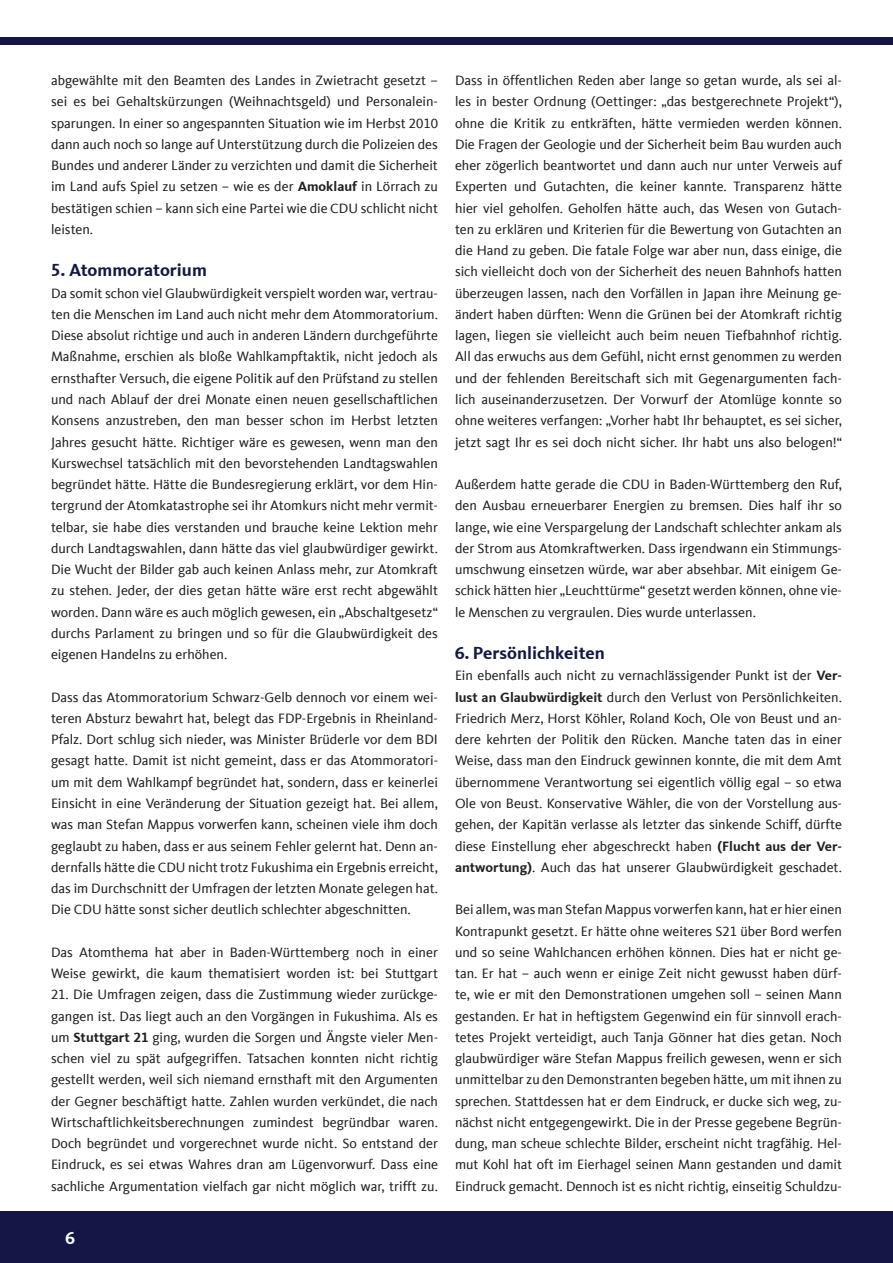
<style>
.page{position:relative;width:893px;height:1263px;background:#fff}
.page>*{position:absolute;margin:0;border:0;box-sizing:border-box;transform-origin:0 0}
.t1{font:700 18px "CDU Kievit Tab";color:#141745}
.t2{font:700 18px "CDU Kievit Tab";color:#fff}
.t3{font:13.95px/21.3px "CDU Kievit Tab";color:#231f20;text-align:justify}
.s1{font-weight:700}
</style>
<div class="page">
<div style="left:0;top:1211px;width:893px;height:52px;background:#141745"></div>
<div style="left:0;top:37px;width:893px;height:8px;background:#141745"></div>
<p class="t3" style="left:51px;top:70px;width:388px">abgewählte mit den Beamten des Landes in Zwietracht gesetzt – sei es bei Gehaltskürzungen (Weihnachtsgeld) und Personalein&shy;sparungen. In einer so angespannten Situation wie im Herbst 2010 dann auch noch so lange auf Unterstützung durch die Polizeien des Bundes und anderer Länder zu verzichten und damit die Sicherheit im Land aufs Spiel zu setzen – wie es der <span class="s1">Amoklauf</span> in Lörrach zu bestätigen schien – kann sich eine Partei wie die CDU schlicht nicht leisten.</p>
<p class="t1" style="left:51px;top:260px;width:157px">5. Atommoratorium</p>
<p class="t3" style="left:51px;top:282px;width:388px">Da somit schon viel Glaubwürdigkeit verspielt worden war, vertrau&shy;ten die Menschen im Land auch nicht mehr dem Atommoratorium.<br>Diese absolut richtige und auch in anderen Ländern durchgeführte Maßnahme, erschien als bloße Wahlkampftaktik, nicht jedoch als ernsthafter Versuch, die eigene Politik auf den Prüfstand zu stellen und nach Ablauf der drei Monate einen neuen gesellschaftlichen Konsens anzustreben, den man besser schon im Herbst letzten Jahres gesucht hätte. Richtiger wäre es gewesen, wenn man den Kurswechsel tatsächlich mit den bevorstehenden Landtagswahlen begründet hätte. Hätte die Bundesregierung erklärt, vor dem Hin&shy;tergrund der Atomkatastrophe sei ihr Atomkurs nicht mehr vermit&shy;telbar, sie habe dies verstanden und brauche keine Lektion mehr durch Landtagswahlen, dann hätte das viel glaubwürdiger gewirkt.<br>Die Wucht der Bilder gab auch keinen Anlass mehr, zur Atomkraft zu stehen. Jeder, der dies getan hätte wäre erst recht abgewählt worden. Dann wäre es auch möglich gewesen, ein „Abschaltgesetz“ durchs Parlament zu bringen und so für die Glaubwürdigkeit des eigenen Handelns zu erhöhen.</p>
<p class="t3" style="left:51px;top:686px;width:388px">Dass das Atommoratorium Schwarz-Gelb dennoch vor einem wei&shy;teren Absturz bewahrt hat, belegt das FDP-Ergebnis in Rheinland-Pfalz. Dort schlug sich nieder, was Minister Brüderle vor dem BDI gesagt hatte. Damit ist nicht gemeint, dass er das Atommoratori&shy;um mit dem Wahlkampf begründet hat, sondern, dass er keinerlei Einsicht in eine Veränderung der Situation gezeigt hat. Bei allem, was man Stefan Mappus vorwerfen kann, scheinen viele ihm doch geglaubt zu haben, dass er aus seinem Fehler gelernt hat. Denn an&shy;dernfalls hätte die CDU nicht trotz Fukushima ein Ergebnis erreicht, das im Durchschnitt der Umfragen der letzten Monate gelegen hat.<br>Die CDU hätte sonst sicher deutlich schlechter abgeschnitten.</p>
<p class="t3" style="left:51px;top:942px;width:388px">Das Atomthema hat aber in Baden-Württemberg noch in einer<br>Weise gewirkt, die kaum thematisiert worden ist: bei Stuttgart</p>
<p class="t3" style="left:51px;top:984px;width:388px">21. Die Umfragen zeigen, dass die Zustimmung wieder zurückge&shy;gangen ist. Das liegt auch an den Vorgängen in Fukushima. Als es um <span class="s1">Stuttgart 21</span> ging, wurden die Sorgen und Ängste vieler Men&shy;schen viel zu spät aufgegriffen. Tatsachen konnten nicht richtig gestellt werden, weil sich niemand ernsthaft mit den Argumenten der Gegner beschäftigt hatte. Zahlen wurden verkündet, die nach Wirtschaftlichkeitsberechnungen zumindest begründbar waren.<br>Doch begründet und vorgerechnet wurde nicht. So entstand der Eindruck, es sei etwas Wahres dran am Lügenvorwurf. Dass eine sachliche Argumentation vielfach gar nicht möglich war, trifft zu.</p>
<p class="t2" style="left:65px;top:1227px;width:11px">6</p>
<p class="t3" style="left:455px;top:70px;width:388px">Dass in öffentlichen Reden aber lange so getan wurde, als sei al&shy;les in bester Ordnung (Oettinger: „das bestgerechnete Projekt“), ohne die Kritik zu entkräften, hätte vermieden werden können.<br>Die Fragen der Geologie und der Sicherheit beim Bau wurden auch eher zögerlich beantwortet und dann auch nur unter Verweis auf Experten und Gutachten, die keiner kannte. Transparenz hätte hier viel geholfen. Geholfen hätte auch, das Wesen von Gutach&shy;ten zu erklären und Kriterien für die Bewertung von Gutachten an die Hand zu geben. Die fatale Folge war aber nun, dass einige, die sich vielleicht doch von der Sicherheit des neuen Bahnhofs hatten überzeugen lassen, nach den Vorfällen in Japan ihre Meinung ge&shy;ändert haben dürften: Wenn die Grünen bei der Atomkraft richtig lagen, liegen sie vielleicht auch beim neuen Tiefbahnhof richtig.<br>All das erwuchs aus dem Gefühl, nicht ernst genommen zu werden und der fehlenden Bereitschaft sich mit Gegenargumenten fach&shy;lich auseinanderzusetzen. Der Vorwurf der Atomlüge konnte so ohne weiteres verfangen: „Vorher habt Ihr behauptet, es sei sicher, jetzt sagt Ihr es sei doch nicht sicher. Ihr habt uns also belogen!“</p>
<p class="t3" style="left:455px;top:474px;width:388px">Außerdem hatte gerade die CDU in Baden-Württemberg den Ruf, den Ausbau erneuerbarer Energien zu bremsen. Dies half ihr so lange, wie eine Verspargelung der Landschaft schlechter ankam als der Strom aus Atomkraftwerken. Dass irgendwann ein Stimmungs&shy;umschwung einsetzen würde, war aber absehbar. Mit einigem Ge&shy;schick hätten hier „Leuchttürme“ gesetzt werden können, ohne vie&shy;le Menschen zu vergraulen. Dies wurde unterlassen.</p>
<p class="t1" style="left:455px;top:642px;width:151px">6. Persönlichkeiten</p>
<p class="t3" style="left:455px;top:665px;width:388px">Ein ebenfalls auch nicht zu vernachlässigender Punkt ist der <span class="s1">Ver&shy;lust an Glaubwürdigkeit</span> durch den Verlust von Persönlichkeiten.<br>Friedrich Merz, Horst Köhler, Roland Koch, Ole von Beust und an&shy;dere kehrten der Politik den Rücken. Manche taten das in einer Weise, dass man den Eindruck gewinnen konnte, die mit dem Amt übernommene Verantwortung sei eigentlich völlig egal – so etwa Ole von Beust. Konservative Wähler, die von der Vorstellung aus&shy;gehen, der Kapitän verlasse als letzter das sinkende Schiff, dürfte diese Einstellung eher abgeschreckt haben <span class="s1">(Flucht aus der Ver&shy;antwortung)</span>. Auch das hat unserer Glaubwürdigkeit geschadet.</p>
<p class="t3" style="left:455px;top:899px;width:388px">Bei allem, was man Stefan Mappus vorwerfen kann, hat er hier einen Kontrapunkt gesetzt. Er hätte ohne weiteres S21 über Bord werfen und so seine Wahlchancen erhöhen können. Dies hat er nicht ge&shy;tan. Er hat – auch wenn er einige Zeit nicht gewusst haben dürf&shy;te, wie er mit den Demonstrationen umgehen soll – seinen Mann gestanden. Er hat in heftigstem Gegenwind ein für sinnvoll erach&shy;tetes Projekt verteidigt, auch Tanja Gönner hat dies getan. Noch glaubwürdiger wäre Stefan Mappus freilich gewesen, wenn er sich unmittelbar zu den Demonstranten begeben hätte, um mit ihnen zu sprechen. Stattdessen hat er dem Eindruck, er ducke sich weg, zu&shy;nächst nicht entgegengewirkt. Die in der Presse gegebene Begrün&shy;dung, man scheue schlechte Bilder, erscheint nicht tragfähig. Hel&shy;mut Kohl hat oft im Eierhagel seinen Mann gestanden und damit Eindruck gemacht. Dennoch ist es nicht richtig, einseitig Schuldzu-</p>
</div>
